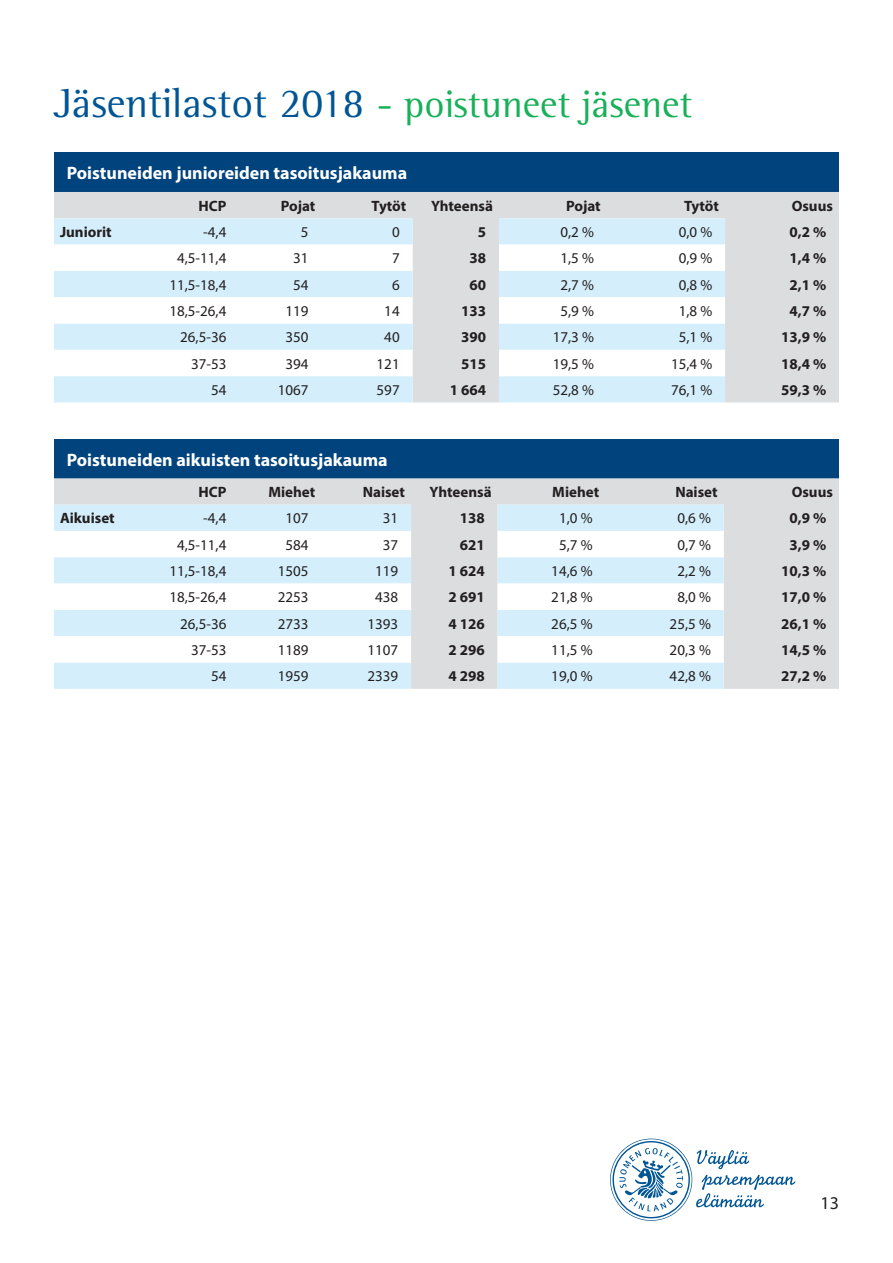
<style>
.page{position:relative;width:893px;height:1263px;background:#fff}
.page>*{position:absolute;margin:0;border:0;box-sizing:border-box;transform-origin:0 0}
.t1{font:39px "Rotis Semi Serif";color:#18b059}
.Keskitetty_bold{font:700 18px "Myriad Pro";color:#fff}
.t2{font:18px "Myriad Pro";color:#231f20}
.Oikea{font:15px "Myriad Pro";color:#231f20}
.Oikea-2{font:700 15px "Myriad Pro";color:#231f20}
.Keskitetty_bold-2{font:700 15px "Myriad Pro";color:#231f20}
.s1{font-size:42px;color:#005595}
</style>
<div class="page">
<svg style="left:610px;top:1138px;width:185px;height:83px"></svg>
<div style="left:54px;top:153px;width:785px;height:39px;background:#01437c"></div>
<div style="left:54px;top:192px;width:785px;height:210px;background:#dcdddf"></div>
<svg style="left:54px;top:218px;width:671px;height:184px;fill:#d4effb"></svg>
<svg style="left:54px;top:245px;width:553px;height:131px"></svg>
<svg style="left:607px;top:245px;width:118px;height:131px"></svg>
<div style="left:54px;top:439px;width:785px;height:39px;background:#01437c"></div>
<div style="left:54px;top:478px;width:785px;height:211px;background:#dcdddf"></div>
<svg style="left:54px;top:505px;width:670px;height:184px;fill:#d4effb"></svg>
<svg style="left:54px;top:531px;width:670px;height:26px"></svg>
<svg style="left:54px;top:583px;width:670px;height:79px"></svg>
<p class="t1" style="left:54px;top:81px;width:640px"><span class="s1">Jäsentilastot 2018</span> - poistuneet jäsenet</p>
<p class="Keskitetty_bold" style="left:67px;top:161px;width:342px">Poistuneiden junioreiden tasoitusjakauma</p>
<p class="Keskitetty_bold-2" style="left:198px;top:196px;width:29px">HCP</p>
<p class="Keskitetty_bold-2" style="left:281px;top:196px;width:36px">Pojat</p>
<p class="Keskitetty_bold-2" style="left:372px;top:196px;width:36px">Tytöt</p>
<p class="Keskitetty_bold-2" style="left:431px;top:196px;width:64px">Yhteensä</p>
<p class="Keskitetty_bold-2" style="left:566px;top:196px;width:36px">Pojat</p>
<p class="Keskitetty_bold-2" style="left:684px;top:196px;width:36px">Tytöt</p>
<p class="Keskitetty_bold-2" style="left:792px;top:196px;width:43px">Osuus</p>
<p class="Keskitetty_bold-2" style="left:60px;top:222px;width:53px">Juniorit</p>
<p class="Oikea" style="left:203px;top:223px;width:25px">-4,4</p>
<p class="Oikea" style="left:301px;top:223px;width:9px">5</p>
<p class="Oikea" style="left:392px;top:223px;width:9px">0</p>
<p class="Oikea-2" style="left:478px;top:222px;width:10px">5</p>
<p class="Oikea" style="left:560px;top:223px;width:35px">0,2 %</p>
<p class="Oikea" style="left:679px;top:223px;width:35px">0,0 %</p>
<p class="Oikea-2" style="left:789px;top:222px;width:38px">0,2 %</p>
<p class="Oikea" style="left:177px;top:249px;width:51px">4,5-11,4</p>
<p class="Oikea" style="left:293px;top:249px;width:17px">31</p>
<p class="Oikea" style="left:392px;top:249px;width:9px">7</p>
<p class="Oikea-2" style="left:470px;top:249px;width:18px">38</p>
<p class="Oikea" style="left:560px;top:249px;width:35px">1,5 %</p>
<p class="Oikea" style="left:679px;top:249px;width:35px">0,9 %</p>
<p class="Oikea-2" style="left:789px;top:249px;width:38px">1,4 %</p>
<p class="Oikea" style="left:169px;top:275px;width:58px">11,5-18,4</p>
<p class="Oikea" style="left:293px;top:275px;width:17px">54</p>
<p class="Oikea" style="left:392px;top:275px;width:9px">6</p>
<p class="Oikea-2" style="left:470px;top:275px;width:18px">60</p>
<p class="Oikea" style="left:560px;top:275px;width:35px">2,7 %</p>
<p class="Oikea" style="left:679px;top:275px;width:35px">0,8 %</p>
<p class="Oikea-2" style="left:789px;top:275px;width:38px">2,1 %</p>
<p class="Oikea" style="left:169px;top:302px;width:58px">18,5-26,4</p>
<p class="Oikea" style="left:286px;top:302px;width:25px">119</p>
<p class="Oikea" style="left:384px;top:302px;width:17px">14</p>
<p class="Oikea-2" style="left:461px;top:301px;width:26px">133</p>
<p class="Oikea" style="left:560px;top:302px;width:35px">5,9 %</p>
<p class="Oikea" style="left:679px;top:302px;width:35px">1,8 %</p>
<p class="Oikea-2" style="left:789px;top:301px;width:38px">4,7 %</p>
<p class="Oikea" style="left:180px;top:328px;width:48px">26,5-36</p>
<p class="Oikea" style="left:286px;top:328px;width:25px">350</p>
<p class="Oikea" style="left:384px;top:328px;width:17px">40</p>
<p class="Oikea-2" style="left:461px;top:327px;width:26px">390</p>
<p class="Oikea" style="left:553px;top:328px;width:43px">17,3 %</p>
<p class="Oikea" style="left:679px;top:328px;width:35px">5,1 %</p>
<p class="Oikea-2" style="left:781px;top:327px;width:47px">13,9 %</p>
<p class="Oikea" style="left:191px;top:354px;width:37px">37-53</p>
<p class="Oikea" style="left:286px;top:354px;width:25px">394</p>
<p class="Oikea" style="left:377px;top:354px;width:25px">121</p>
<p class="Oikea-2" style="left:461px;top:354px;width:26px">515</p>
<p class="Oikea" style="left:553px;top:354px;width:43px">19,5 %</p>
<p class="Oikea" style="left:671px;top:354px;width:43px">15,4 %</p>
<p class="Oikea-2" style="left:781px;top:354px;width:47px">18,4 %</p>
<p class="Oikea" style="left:211px;top:381px;width:17px">54</p>
<p class="Oikea" style="left:278px;top:381px;width:32px">1067</p>
<p class="Oikea" style="left:377px;top:381px;width:25px">597</p>
<p class="Oikea-2" style="left:450px;top:380px;width:38px">1 664</p>
<p class="Oikea" style="left:553px;top:381px;width:43px">52,8 %</p>
<p class="Oikea" style="left:671px;top:381px;width:43px">76,1 %</p>
<p class="Oikea-2" style="left:781px;top:380px;width:47px">59,3 %</p>
<p class="Keskitetty_bold" style="left:67px;top:448px;width:323px">Poistuneiden aikuisten tasoitusjakauma</p>
<p class="Keskitetty_bold-2" style="left:198px;top:482px;width:29px">HCP</p>
<p class="Keskitetty_bold-2" style="left:268px;top:482px;width:49px">Miehet</p>
<p class="Keskitetty_bold-2" style="left:363px;top:482px;width:44px">Naiset</p>
<p class="Keskitetty_bold-2" style="left:430px;top:482px;width:64px">Yhteensä</p>
<p class="Keskitetty_bold-2" style="left:552px;top:482px;width:49px">Miehet</p>
<p class="Keskitetty_bold-2" style="left:675px;top:482px;width:44px">Naiset</p>
<p class="Keskitetty_bold-2" style="left:792px;top:482px;width:43px">Osuus</p>
<p class="Keskitetty_bold-2" style="left:60px;top:508px;width:56px">Aikuiset</p>
<p class="Oikea" style="left:203px;top:509px;width:25px">-4,4</p>
<p class="Oikea" style="left:286px;top:509px;width:25px">107</p>
<p class="Oikea" style="left:383px;top:509px;width:17px">31</p>
<p class="Oikea-2" style="left:460px;top:508px;width:26px">138</p>
<p class="Oikea" style="left:559px;top:509px;width:35px">1,0 %</p>
<p class="Oikea" style="left:677px;top:509px;width:35px">0,6 %</p>
<p class="Oikea-2" style="left:789px;top:508px;width:38px">0,9 %</p>
<p class="Oikea" style="left:177px;top:535px;width:51px">4,5-11,4</p>
<p class="Oikea" style="left:286px;top:535px;width:25px">584</p>
<p class="Oikea" style="left:383px;top:535px;width:17px">37</p>
<p class="Oikea-2" style="left:460px;top:535px;width:26px">621</p>
<p class="Oikea" style="left:559px;top:535px;width:35px">5,7 %</p>
<p class="Oikea" style="left:677px;top:535px;width:35px">0,7 %</p>
<p class="Oikea-2" style="left:789px;top:535px;width:38px">3,9 %</p>
<p class="Oikea" style="left:169px;top:562px;width:58px">11,5-18,4</p>
<p class="Oikea" style="left:278px;top:562px;width:32px">1505</p>
<p class="Oikea" style="left:375px;top:562px;width:25px">119</p>
<p class="Oikea-2" style="left:448px;top:561px;width:38px">1 624</p>
<p class="Oikea" style="left:551px;top:562px;width:43px">14,6 %</p>
<p class="Oikea" style="left:677px;top:562px;width:35px">2,2 %</p>
<p class="Oikea-2" style="left:781px;top:561px;width:47px">10,3 %</p>
<p class="Oikea" style="left:169px;top:588px;width:58px">18,5-26,4</p>
<p class="Oikea" style="left:278px;top:588px;width:32px">2253</p>
<p class="Oikea" style="left:375px;top:588px;width:25px">438</p>
<p class="Oikea-2" style="left:448px;top:587px;width:38px">2 691</p>
<p class="Oikea" style="left:551px;top:588px;width:43px">21,8 %</p>
<p class="Oikea" style="left:677px;top:588px;width:35px">8,0 %</p>
<p class="Oikea-2" style="left:781px;top:587px;width:47px">17,0 %</p>
<p class="Oikea" style="left:180px;top:614px;width:48px">26,5-36</p>
<p class="Oikea" style="left:278px;top:614px;width:32px">2733</p>
<p class="Oikea" style="left:367px;top:614px;width:32px">1393</p>
<p class="Oikea-2" style="left:448px;top:614px;width:38px">4 126</p>
<p class="Oikea" style="left:551px;top:614px;width:43px">26,5 %</p>
<p class="Oikea" style="left:670px;top:614px;width:43px">25,5 %</p>
<p class="Oikea-2" style="left:781px;top:614px;width:47px">26,1 %</p>
<p class="Oikea" style="left:191px;top:641px;width:37px">37-53</p>
<p class="Oikea" style="left:278px;top:641px;width:32px">1189</p>
<p class="Oikea" style="left:367px;top:641px;width:32px">1107</p>
<p class="Oikea-2" style="left:448px;top:640px;width:38px">2 296</p>
<p class="Oikea" style="left:551px;top:641px;width:43px">11,5 %</p>
<p class="Oikea" style="left:670px;top:641px;width:43px">20,3 %</p>
<p class="Oikea-2" style="left:781px;top:640px;width:47px">14,5 %</p>
<p class="Oikea" style="left:211px;top:667px;width:17px">54</p>
<p class="Oikea" style="left:278px;top:667px;width:32px">1959</p>
<p class="Oikea" style="left:367px;top:667px;width:32px">2339</p>
<p class="Oikea-2" style="left:448px;top:666px;width:38px">4 298</p>
<p class="Oikea" style="left:551px;top:667px;width:43px">19,0 %</p>
<p class="Oikea" style="left:670px;top:667px;width:43px">42,8 %</p>
<p class="Oikea-2" style="left:781px;top:666px;width:47px">27,2 %</p>
<p class="t2" style="left:820px;top:1191px;width:20px">13</p>
</div>
